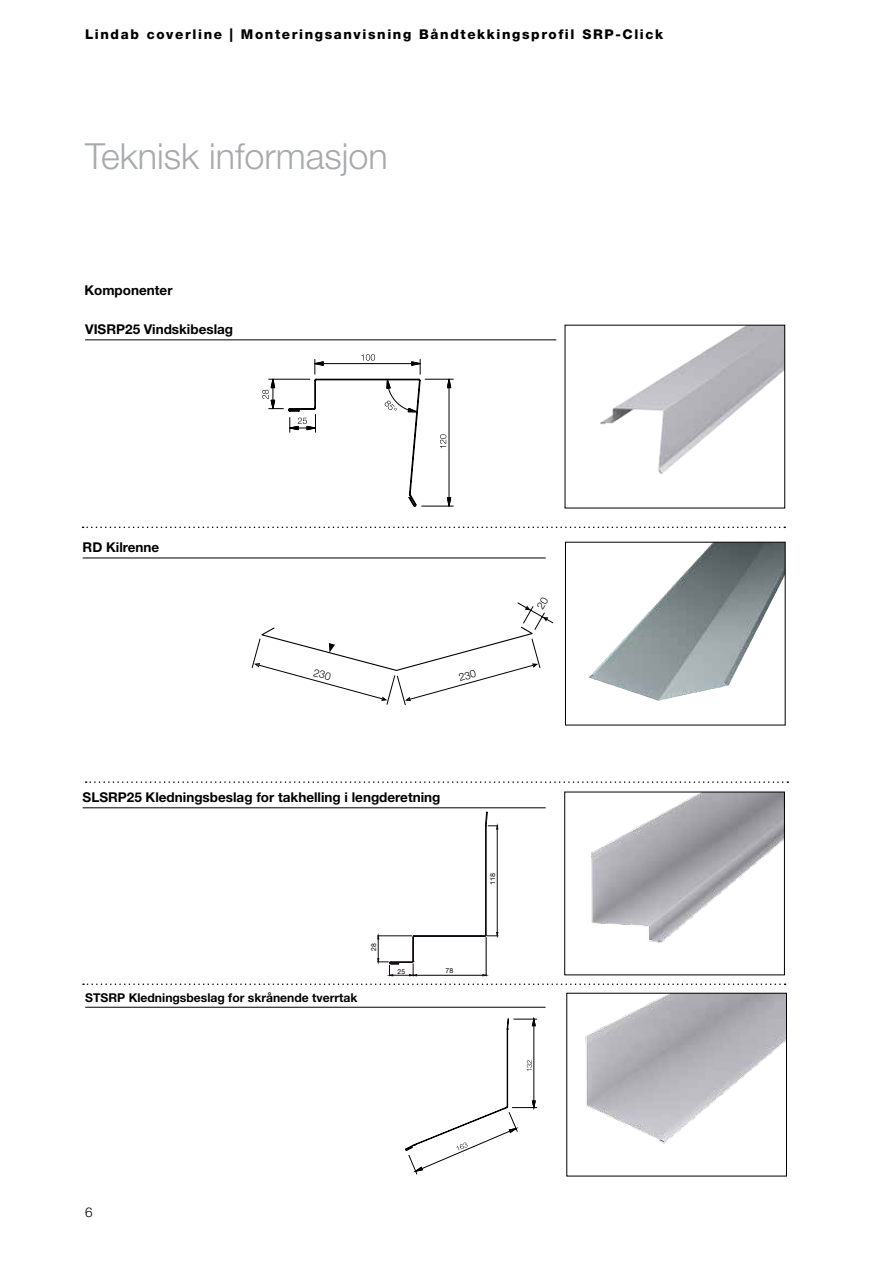
<style>
.page{position:relative;width:893px;height:1263px;background:#fff}
.page>*{position:absolute;margin:0;border:0;box-sizing:border-box;transform-origin:0 0}
.t1{font:300 36px "Helvetica Neue LT Pro";color:#a7a9ac}
.t2{font:700 13.5px "Helvetica Neue LT Pro";color:#000}
.t3{font:800 13.5px "Helvetica Neue LT Pro";letter-spacing:.12em;color:#000}
.t4{font:300 13.5px "Helvetica Neue LT Pro";color:#000}
.t5{font:700 12.15px "Helvetica Neue LT Pro";color:#000}
.t6{font:6.9px "Helvetica Neue LT Pro";color:#000}
.t7{font:6.9px "Helvetica Neue LT Pro";color:#000;scale:1.04 1}
</style>
<div class="page">
<img style="left:589px;top:544px;width:158px;height:157px">
<div style="left:565px;top:542px;width:220px;height:183px;border:1px solid #000"></div>
<hr style="left:83px;top:558px;width:463px;height:1px;background:#000">
<svg style="left:83px;top:526px;width:702px;height:2px"></svg>
<img style="left:591px;top:794px;width:192px;height:149px">
<div style="left:564px;top:792px;width:221px;height:183px;border:1px solid #000"></div>
<hr style="left:83px;top:807px;width:463px;height:1px;background:#000">
<svg style="left:377px;top:812px;width:122px;height:164px"></svg>
<img style="left:600px;top:327px;width:183px;height:147px">
<hr style="left:85px;top:340px;width:471px;height:1px;background:#000">
<svg style="left:262px;top:354px;width:191px;height:153px"></svg>
<hr style="left:422px;top:506px;width:31px;height:1px;background:#000">
<svg style="left:86px;top:781px;width:702px;height:2px"></svg>
<hr style="left:85px;top:1007px;width:461px;height:1px;background:#000">
<svg style="left:405px;top:1018px;width:132px;height:157px"></svg>
<img style="left:585px;top:995px;width:200px;height:149px">
<div style="left:567px;top:993px;width:220px;height:183px;border:1px solid #000"></div>
<svg style="left:83px;top:983px;width:703px;height:2px"></svg>
<svg style="left:252px;top:602px;width:301px;height:103px"></svg>
<p class="t3" style="left:85px;top:27px;width:580px">Lindab coverline | Monteringsanvisning Båndtekkingsprofil SRP-Click</p>
<h1 class="t1" style="left:85px;top:134px;width:304px">Teknisk informasjon</h1>
<p class="t2" style="left:84px;top:281px;width:90px">Komponenter</p>
<p class="t2" style="left:85px;top:320px;width:149px">VISRP25 Vindskibeslag</p>
<p class="t2" style="left:83px;top:538px;width:78px">RD Kilrenne</p>
<p class="t2" style="left:83px;top:788px;width:359px">SLSRP25 Kledningsbeslag for takhelling i lengderetning</p>
<p class="t6" style="left:369px;top:951px;width:9px;rotate:-90deg">28</p>
<p class="t5" style="left:85px;top:990px;width:274px">STSRP Kledningsbeslag for skrånende tverrtak</p>
<p class="t6" style="left:398px;top:967px;width:9px">25</p>
<p class="t6" style="left:445px;top:966px;width:9px">78</p>
<p class="t7" style="left:489px;top:885px;width:13px;rotate:-90deg">118</p>
<p class="t4" style="left:85px;top:1204px;width:9px">6</p>
</div>
